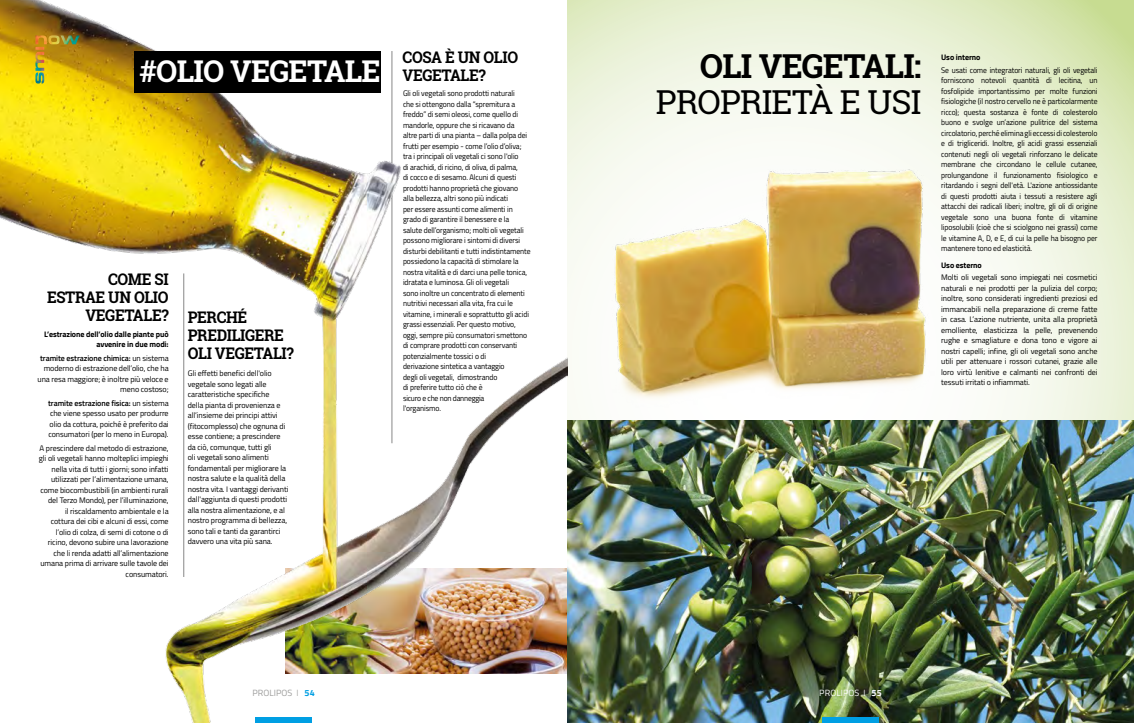
<style>
.page{position:relative;width:1134px;height:723px;background:#fff}
.page>*{position:absolute;margin:0;border:0;box-sizing:border-box;transform-origin:0 0}
.t1{font:33px "Roboto Slab";letter-spacing:-.025em;color:#000}
.t2{font:700 33px "Roboto Slab";letter-spacing:-.025em;color:#000}
.t3{font:700 30px "Roboto Slab";letter-spacing:-.025em;color:#fff}
.t4{font:700 16px/18px "Roboto Slab";letter-spacing:-.025em;color:#000;scale:.95 1}
.t5{font:9px "Titillium Web";letter-spacing:.01em;color:#9d9d9c}
.t6{font:9px "Titillium Web";letter-spacing:.01em;color:#fff}
.t7{font:8px/10.5px "Titillium Web";letter-spacing:-.01em;color:#000;text-align:justify;scale:.95 1}
.t8{font:8px/10.5px "Titillium Web";letter-spacing:-.01em;color:#000;text-align:justify}
.t9{font:700 8px/10.5px "Titillium Web";letter-spacing:-.01em;color:#000;text-align:right}
.s1{font-weight:600}
.s2{font-weight:300}
.s3{font-weight:700;color:#009fe3}
.s4{font-weight:700}
</style>
<div class="page">
<svg style="left:568px;top:0;width:566px;height:420px"></svg>
<img style="left:0;top:0;width:568px;height:723px">
<img style="left:596px;top:164px;width:360px;height:244px">
<hr style="left:183px;top:273px;width:1px;height:304px;background:#878787">
<img style="left:568px;top:420px;width:566px;height:303px">
<img style="left:35px;top:35px;width:45px;height:48px">
<div style="left:255px;top:717px;width:57px;height:6px;background:#009fe3"></div>
<div style="left:822px;top:717px;width:57px;height:6px;background:#009fe3"></div>
<div style="left:134px;top:51px;width:247px;height:41px;background:#000"></div>
<h2 class="t3" style="left:139px;top:51px;width:243px">#OLIO VEGETALE</h2>
<h3 class="t4" style="left:47px;top:270px;width:130px;text-align:right">COME SI<br>ESTRAE UN OLIO<br>VEGETALE?</h3>
<p class="t9" style="left:44px;top:328px;width:126px">L’estrazione dell’olio dalle piante può avvenire in due modi:</p>
<p class="t8" style="left:38px;top:352px;width:133px;text-align:right"><span class="s1">tramite estrazione chimica:</span> un sistema moderno di estrazione dell’olio, che ha una resa maggiore; è inoltre più veloce e meno costoso;</p>
<p class="t8" style="left:48px;top:397px;width:122px"><span class="s1">tramite estrazione fisica:</span> un sistema che viene spesso usato per produrre olio da cottura, poiché è preferito dai consumatori (per lo meno in Europa).</p>
<p class="t8" style="left:39px;top:442px;width:131px;text-align:right">A prescindere dal metodo di estrazione, gli oli vegetali hanno molteplici impieghi nella vita di tutti i giorni; sono infatti utilizzati per l’alimentazione umana, come biocombustibili (in ambienti rurali del Terzo Mondo), per l’illuminazione,<br>il riscaldamento ambientale e la<br>cottura dei cibi e alcuni di essi, come l’olio di colza, di semi di cotone o di ricino, devono subire una lavorazione che li renda adatti all’alimentazione umana prima di arrivare sulle tavole dei consumatori.</p>
<h3 class="t4" style="left:188px;top:308px;width:113px">PERCHÉ<br>PREDILIGERE<br>OLI VEGETALI?</h3>
<p class="t8" style="left:188px;top:368px;width:102px;text-align:left">Gli effetti benefici dell'olio vegetale sono legati alle caratteristiche specifiche<br>della pianta di provenienza e all’insieme dei principi attivi (fitocomplesso) che ognuna di esse contiene; a prescindere da ciò, comunque, tutti gli<br>oli vegetali sono alimenti fondamentali per migliorare la nostra salute e la qualità della nostra vita. I vantaggi derivanti dall'aggiunta di questi prodotti alla nostra alimentazione, e al nostro programma di bellezza, sono tali e tanti da garantirci davvero una vita più sana.</p>
<h3 class="t4" style="left:403px;top:48px;width:123px">COSA È UN OLIO<br>VEGETALE?</h3>
<p class="t7" style="left:403px;top:88px;width:136px;text-align:left">Gli oli vegetali sono prodotti naturali<br>che si ottengono dalla “spremitura a freddo” di semi oleosi, come quello di mandorle, oppure che si ricavano da altre parti di una pianta – dalla polpa dei frutti per esempio - come l’olio d’oliva; tra i principali oli vegetali ci sono l'olio<br>di arachidi, di ricino, di oliva, di palma,<br>di cocco e di sesamo. Alcuni di questi prodotti hanno proprietà che giovano alla bellezza, altri sono più indicati<br>per essere assunti come alimenti in grado di garantire il benessere e la<br>salute dell’organismo; molti oli vegetali possono migliorare i sintomi di diversi disturbi debilitanti e tutti indistintamente possiedono la capacità di stimolare la nostra vitalità e di darci una pelle tonica, idratata e luminosa. Gli oli vegetali<br>sono inoltre un concentrato di elementi nutritivi necessari alla vita, fra cui le vitamine, i minerali e soprattutto gli acidi grassi essenziali. Per questo motivo, oggi, sempre più consumatori smettono di comprare prodotti con conservanti potenzialmente tossici o di<br>derivazione sintetica a vantaggio<br>degli oli vegetali, dimostrando<br>di preferire tutto ciò che è<br>sicuro e che non danneggia<br>l'organismo.</p>
<h1 class="t2" style="left:700px;top:43px;width:223px">OLI VEGETALI:</h1>
<h1 class="t1" style="left:656px;top:79px;width:267px">PROPRIETÀ E USI</h1>
<p class="t9" style="left:941px;top:52px;width:41px">Uso interno</p>
<p class="t7" style="left:941px;top:64px;width:166px">Se usati come integratori naturali, gli oli vegetali forniscono notevoli quantità di lecitina, un fosfolipide importantissimo per molte funzioni fisiologiche (il nostro cervello ne è particolarmente ricco); questa sostanza è fonte di colesterolo buono e svolge un’azione pulitrice del sistema circolatorio, perché elimina gli eccessi di colesterolo e di trigliceridi. Inoltre, gli acidi grassi essenziali contenuti negli oli vegetali rinforzano le delicate membrane che circondano le cellule cutanee, prolungandone il funzionamento fisiologico e ritardando i segni dell'età. L'azione antiossidante di questi prodotti aiuta i tessuti a resistere agli attacchi dei radicali liberi; inoltre, gli oli di origine vegetale sono una buona fonte di vitamine liposolubili (cioè che si sciolgono nei grassi) come le vitamine A, D, e E, di cui la pelle ha bisogno per mantenere tono ed elasticità.</p>
<p class="t9" style="left:941px;top:259px;width:42px">Uso esterno</p>
<p class="t8" style="left:941px;top:272px;width:158px">Molti oli vegetali sono impiegati nei cosmetici naturali e nei prodotti per la pulizia del corpo; inoltre, sono considerati ingredienti preziosi ed immancabili nella preparazione di creme fatte in casa. L’azione nutriente, unita alla proprietà emolliente, elasticizza la pelle, prevenendo rughe e smagliature e dona tono e vigore ai nostri capelli; infine, gli oli vegetali sono anche utili per attenuare i rossori cutanei, grazie alle loro virtù lenitive e calmanti nei confronti dei tessuti irritati o infiammati.</p>
<p class="t5" style="left:252px;top:686px;width:64px">PROLIPOS <span class="s2">I</span> <span class="s3">54</span></p>
<p class="t6" style="left:819px;top:686px;width:64px">PROLIPOS <span class="s2">I</span> <span class="s4">55</span></p>
</div>
